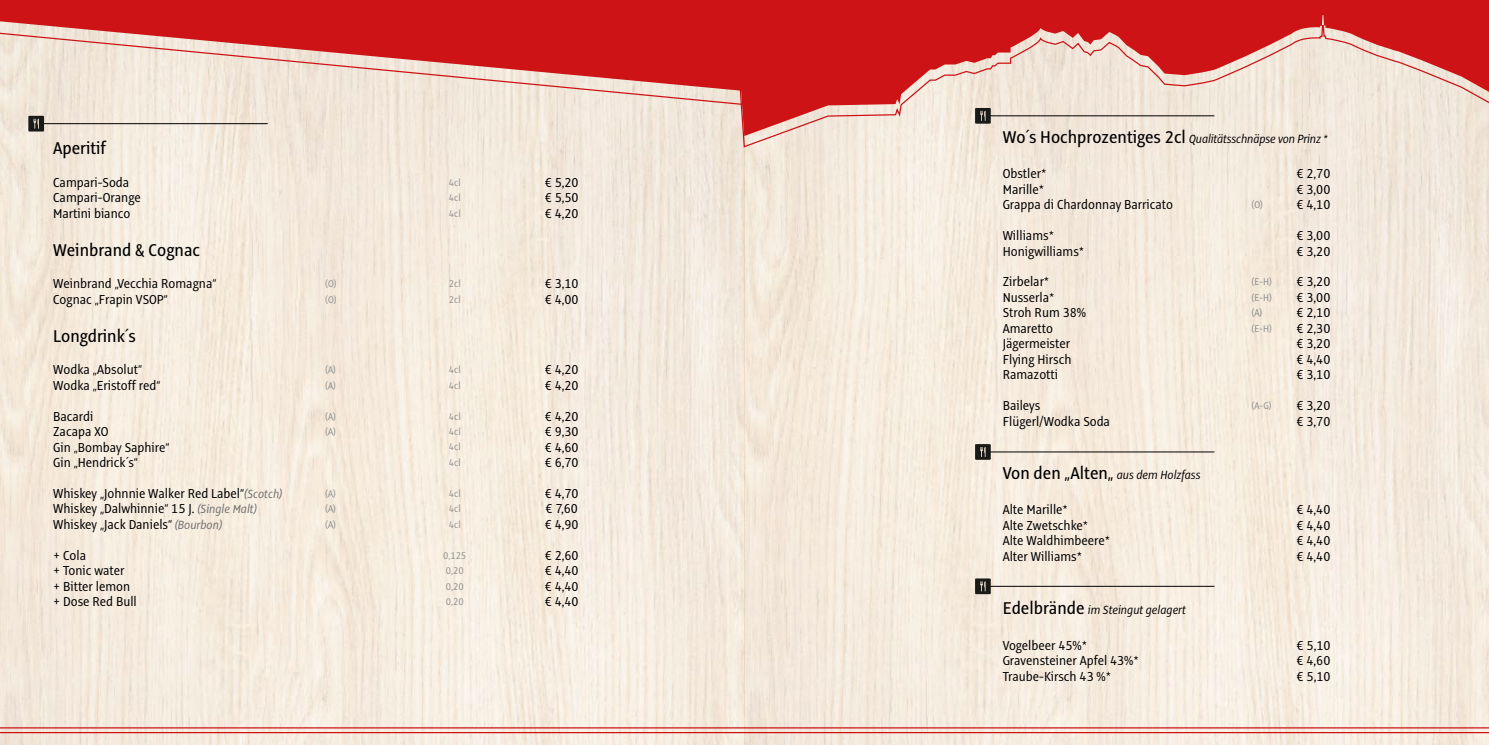
<style>
.page{position:relative;width:1489px;height:745px;background:#fff}
.page>*{position:absolute;margin:0;border:0;box-sizing:border-box;transform-origin:0 0}
.t1{font:500 18.75px "Alto Con";color:#000}
.t2{font:14.25px "Alto Con";color:#000}
.t3{font:italic 13px "Alto Con";color:#000}
.t4{font:300 10.75px "Alto Con";color:#878786}
.s1{font-style:italic;font-size:13px;color:#6f6f6e}
.s2{font-weight:500;font-style:normal;font-size:18.75px}
.s3{font-weight:300;font-size:10.75px;color:#878786}
</style>
<div class="page">
<img style="left:0;top:109px;width:1488px;height:635px">
<hr style="left:0;top:726px;width:1488px;height:2px;background:#cd1316">
<svg style="left:0;top:104px;width:727px;height:5px;background:#f1e6da"></svg>
<hr style="left:0;top:731px;width:1488px;height:1px;background:#cd1316">
<svg style="left:727px;top:104px;width:761px;height:100px;background:#f2e8dc"></svg>
<svg style="left:729px;top:0;width:759px;height:192px;background:#e7aca4"></svg>
<svg style="left:0;top:0;width:881px;height:104px;background:#da625f"></svg>
<hr style="left:990px;top:115px;width:223px;height:1px;background:#000">
<svg style="left:975px;top:108px;width:15px;height:16px"></svg>
<hr style="left:990px;top:451px;width:223px;height:1px;background:#000">
<svg style="left:975px;top:444px;width:15px;height:15px"></svg>
<hr style="left:990px;top:585px;width:223px;height:1px;background:#000">
<svg style="left:975px;top:578px;width:15px;height:15px"></svg>
<hr style="left:43px;top:123px;width:224px;height:1px;background:#000">
<svg style="left:28px;top:116px;width:16px;height:15px"></svg>
<h1 class="t1" style="left:53px;top:137px;width:54px">Aperitif</h1>
<p class="t2" style="left:53px;top:174px;width:78px">Campari-Soda</p>
<p class="t4" style="left:449px;top:176px;width:13px">4cl</p>
<p class="t2" style="left:544px;top:174px;width:35px">€ 5,20</p>
<p class="t2" style="left:53px;top:189px;width:89px">Campari-Orange</p>
<p class="t4" style="left:449px;top:191px;width:13px">4cl</p>
<p class="t2" style="left:544px;top:189px;width:35px">€ 5,50</p>
<p class="t2" style="left:53px;top:205px;width:79px">Martini bianco</p>
<p class="t4" style="left:449px;top:207px;width:13px">4cl</p>
<p class="t2" style="left:545px;top:205px;width:35px">€ 4,20</p>
<h1 class="t1" style="left:53px;top:238px;width:148px">Weinbrand &amp; Cognac</h1>
<p class="t2" style="left:53px;top:275px;width:165px">Weinbrand „Vecchia Romagna“</p>
<p class="t4" style="left:325px;top:277px;width:13px">(O)</p>
<p class="t4" style="left:449px;top:277px;width:13px">2cl</p>
<p class="t2" style="left:545px;top:275px;width:35px">€ 3,10</p>
<p class="t2" style="left:53px;top:291px;width:116px">Cognac „Frapin VSOP“</p>
<p class="t4" style="left:325px;top:293px;width:13px">(O)</p>
<p class="t4" style="left:449px;top:293px;width:13px">2cl</p>
<p class="t2" style="left:545px;top:291px;width:35px">€ 4,00</p>
<h1 class="t1" style="left:53px;top:324px;width:84px">Longdrink´s</h1>
<p class="t2" style="left:53px;top:361px;width:90px">Wodka „Absolut“</p>
<p class="t4" style="left:325px;top:363px;width:12px">(A)</p>
<p class="t4" style="left:449px;top:363px;width:13px">4cl</p>
<p class="t2" style="left:545px;top:361px;width:35px">€ 4,20</p>
<p class="t2" style="left:53px;top:376px;width:109px">Wodka „Eristoff red“</p>
<p class="t4" style="left:325px;top:378px;width:12px">(A)</p>
<p class="t4" style="left:449px;top:378px;width:13px">4cl</p>
<p class="t2" style="left:545px;top:376px;width:35px">€ 4,20</p>
<p class="t2" style="left:53px;top:407px;width:42px">Bacardi</p>
<p class="t4" style="left:325px;top:409px;width:12px">(A)</p>
<p class="t4" style="left:449px;top:409px;width:13px">4cl</p>
<p class="t2" style="left:545px;top:407px;width:35px">€ 4,20</p>
<p class="t2" style="left:53px;top:423px;width:57px">Zacapa XO</p>
<p class="t4" style="left:325px;top:425px;width:12px">(A)</p>
<p class="t4" style="left:449px;top:425px;width:13px">4cl</p>
<p class="t2" style="left:545px;top:423px;width:35px">€ 9,30</p>
<p class="t2" style="left:53px;top:438px;width:118px">Gin „Bombay Saphire“</p>
<p class="t4" style="left:449px;top:440px;width:13px">4cl</p>
<p class="t2" style="left:545px;top:438px;width:35px">€ 4,60</p>
<p class="t2" style="left:53px;top:454px;width:86px">Gin „Hendrick´s“</p>
<p class="t4" style="left:449px;top:456px;width:13px">4cl</p>
<p class="t2" style="left:545px;top:454px;width:35px">€ 6,70</p>
<p class="t2" style="left:53px;top:485px;width:231px">Whiskey „Johnnie Walker Red Label“<span class="s1">(Scotch)</span></p>
<p class="t4" style="left:325px;top:487px;width:12px">(A)</p>
<p class="t4" style="left:449px;top:487px;width:13px">4cl</p>
<p class="t2" style="left:545px;top:485px;width:35px">€ 4,70</p>
<p class="t2" style="left:53px;top:500px;width:205px">Whiskey „Dalwhinnie“ 15 J. <span class="s1">(Single Malt)</span></p>
<p class="t4" style="left:325px;top:502px;width:12px">(A)</p>
<p class="t4" style="left:449px;top:502px;width:13px">4cl</p>
<p class="t2" style="left:545px;top:500px;width:34px">€ 7,60</p>
<p class="t2" style="left:53px;top:515px;width:170px">Whiskey „Jack Daniels“ <span class="s1">(Bourbon)</span></p>
<p class="t4" style="left:325px;top:517px;width:12px">(A)</p>
<p class="t4" style="left:449px;top:517px;width:13px">4cl</p>
<p class="t2" style="left:545px;top:515px;width:35px">€ 4,90</p>
<p class="t2" style="left:53px;top:546px;width:34px">+ Cola</p>
<p class="t4" style="left:443px;top:548px;width:25px">0,125</p>
<p class="t2" style="left:545px;top:546px;width:35px">€ 2,60</p>
<p class="t2" style="left:53px;top:562px;width:73px">+ Tonic water</p>
<p class="t4" style="left:446px;top:564px;width:19px">0,20</p>
<p class="t2" style="left:545px;top:562px;width:35px">€ 4,40</p>
<p class="t2" style="left:53px;top:577px;width:79px">+ Bitter lemon</p>
<p class="t4" style="left:446px;top:579px;width:19px">0,20</p>
<p class="t2" style="left:545px;top:577px;width:35px">€ 4,40</p>
<p class="t2" style="left:53px;top:593px;width:85px">+ Dose Red Bull</p>
<p class="t4" style="left:446px;top:595px;width:19px">0,20</p>
<p class="t2" style="left:545px;top:593px;width:35px">€ 4,40</p>
<p class="t3" style="left:1002px;top:131px;width:327px"><span class="s2">Wo´s Hochprozentiges 2cl</span> Qualitätsschnäpse von Prinz *</p>
<p class="t2" style="left:1002px;top:165px;width:45px">Obstler*</p>
<p class="t2" style="left:1296px;top:165px;width:35px">€ 2,70</p>
<p class="t2" style="left:1002px;top:181px;width:43px">Marille*</p>
<p class="t2" style="left:1296px;top:181px;width:35px">€ 3,00</p>
<p class="t2" style="left:1002px;top:196px;width:172px">Grappa di Chardonnay Barricato</p>
<p class="t2" style="left:1251px;top:196px;width:80px"><span class="s3">(O)</span> € 4,10</p>
<p class="t2" style="left:1002px;top:227px;width:53px">Williams*</p>
<p class="t2" style="left:1296px;top:227px;width:35px">€ 3,00</p>
<p class="t2" style="left:1002px;top:242px;width:83px">Honigwilliams*</p>
<p class="t2" style="left:1296px;top:242px;width:35px">€ 3,20</p>
<p class="t2" style="left:1002px;top:273px;width:48px">Zirbelar*</p>
<p class="t4" style="left:1251px;top:275px;width:22px">(E-H)</p>
<p class="t2" style="left:1296px;top:273px;width:35px">€ 3,20</p>
<p class="t2" style="left:1002px;top:289px;width:53px">Nusserla*</p>
<p class="t4" style="left:1251px;top:291px;width:22px">(E-H)</p>
<p class="t2" style="left:1296px;top:289px;width:35px">€ 3,00</p>
<p class="t2" style="left:1002px;top:304px;width:85px">Stroh Rum 38%</p>
<p class="t4" style="left:1251px;top:306px;width:12px">(A)</p>
<p class="t2" style="left:1296px;top:304px;width:35px">€ 2,10</p>
<p class="t2" style="left:1002px;top:320px;width:52px">Amaretto</p>
<p class="t4" style="left:1251px;top:322px;width:22px">(E-H)</p>
<p class="t2" style="left:1296px;top:320px;width:35px">€ 2,30</p>
<p class="t2" style="left:1002px;top:335px;width:69px">Jägermeister</p>
<p class="t2" style="left:1296px;top:335px;width:35px">€ 3,20</p>
<p class="t2" style="left:1002px;top:350px;width:70px">Flying Hirsch</p>
<p class="t2" style="left:1296px;top:350px;width:35px">€ 4,40</p>
<p class="t2" style="left:1002px;top:366px;width:57px">Ramazotti</p>
<p class="t2" style="left:1296px;top:366px;width:35px">€ 3,10</p>
<p class="t2" style="left:1002px;top:397px;width:39px">Baileys</p>
<p class="t4" style="left:1251px;top:399px;width:21px">(A-G)</p>
<p class="t2" style="left:1296px;top:397px;width:35px">€ 3,20</p>
<p class="t2" style="left:1002px;top:412px;width:109px">Flügerl/Wodka Soda</p>
<p class="t2" style="left:1296px;top:412px;width:35px">€ 3,70</p>
<p class="t3" style="left:1002px;top:467px;width:199px"><span class="s2">Von den „Alten„</span> aus dem Holzfass</p>
<p class="t2" style="left:1002px;top:501px;width:67px">Alte Marille*</p>
<p class="t2" style="left:1296px;top:501px;width:35px">€ 4,40</p>
<p class="t2" style="left:1002px;top:516px;width:87px">Alte Zwetschke*</p>
<p class="t2" style="left:1296px;top:516px;width:35px">€ 4,40</p>
<p class="t2" style="left:1002px;top:532px;width:109px">Alte Waldhimbeere*</p>
<p class="t2" style="left:1296px;top:532px;width:35px">€ 4,40</p>
<p class="t2" style="left:1002px;top:547px;width:81px">Alter Williams*</p>
<p class="t2" style="left:1296px;top:547px;width:35px">€ 4,40</p>
<p class="t3" style="left:1002px;top:602px;width:185px"><span class="s2">Edelbrände</span> im Steingut gelagert</p>
<p class="t2" style="left:1002px;top:636px;width:86px">Vogelbeer 45%*</p>
<p class="t2" style="left:1296px;top:636px;width:35px">€ 5,10</p>
<p class="t2" style="left:1002px;top:652px;width:138px">Gravensteiner Apfel 43%*</p>
<p class="t2" style="left:1296px;top:652px;width:35px">€ 4,60</p>
<p class="t2" style="left:1002px;top:667px;width:110px">Traube-Kirsch 43 %*</p>
<p class="t2" style="left:1296px;top:667px;width:35px">€ 5,10</p>
</div>
